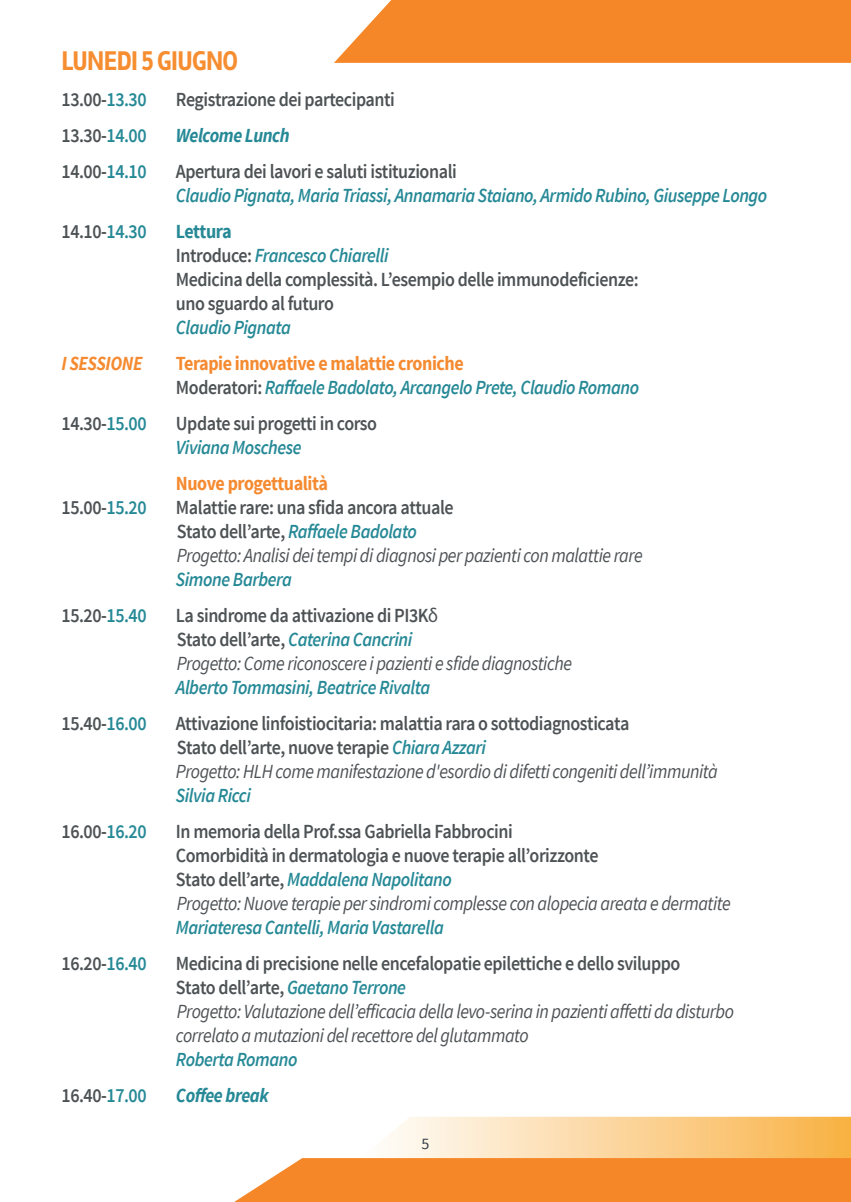
<style>
.page{position:relative;width:851px;height:1202px;background:#fff}
.page>*{position:absolute;margin:0;border:0;box-sizing:border-box;transform-origin:0 0}
.t1{font:700 28px "Rambla";letter-spacing:-.025em;color:#f68d30;scale:.9 1}
.t2{font:600 20px/24px "Source Sans Pro";letter-spacing:-.025em;color:#4d5255;scale:.9 1}
.t3{font:italic 20px/24px "Source Sans Pro";letter-spacing:-.025em;color:#4d5255;scale:.9 1}
.t4{font:italic 600 20px/24px "Source Sans Pro";letter-spacing:-.025em;color:#268996;scale:.9 1}
.t5{font:italic 700 20px "Source Sans Pro";letter-spacing:-.025em;color:#268996;scale:.9 1}
.t6{font:700 20px "Source Sans Pro";letter-spacing:-.025em;color:#f58a30;scale:.9 1}
.t7{font:italic 700 20px "Source Sans Pro";letter-spacing:-.025em;color:#f58a30;scale:.9 1}
.t8{font:16px "Source Sans Pro";color:#323e49}
.s1{color:#268996}
.s2{font-weight:700;color:#268996}
.s3{font-style:italic;color:#268996}
.s4{font-weight:700;font-style:normal;color:#f58a30}
.s5{font-style:normal;color:#4d5255}
.s6{font-weight:600;font-style:normal}
.s7{font-weight:600;color:#268996}
.s8{font-family:"Myriad Pro";font-style:normal}
.s9{font-weight:400;font-style:italic}
</style>
<div class="page">
<svg style="left:334px;top:0;width:516px;height:63px;background:#f58e35"></svg>
<svg style="left:234px;top:1117px;width:616px;height:85px"></svg>
<h1 class="t1" style="left:62px;top:45px;width:198px">LUNEDI 5 GIUGNO</h1>
<p class="t2" style="left:62px;top:88px;width:96px">13.00-<span class="s1">13.30</span></p>
<p class="t2" style="left:176px;top:88px;width:245px">Registrazione dei partecipanti</p>
<p class="t2" style="left:62px;top:124px;width:96px">13.30-<span class="s1">14.00</span></p>
<p class="t5" style="left:176px;top:123px;width:128px">Welcome Lunch</p>
<p class="t2" style="left:62px;top:160px;width:96px">14.00-<span class="s1">14.10</span></p>
<p class="t2" style="left:176px;top:160px;width:313px">Apertura dei lavori e saluti istituzionali</p>
<p class="t4" style="left:176px;top:184px;width:658px">Claudio Pignata, Maria Triassi, Annamaria Staiano, Armido Rubino, Giuseppe Longo</p>
<p class="t2" style="left:62px;top:220px;width:96px">14.10-<span class="s1">14.30</span></p>
<p class="t2" style="left:176px;top:220px;width:515px"><span class="s2">Lettura<br></span>Introduce: <span class="s3">Francesco Chiarelli<br></span>Medicina della complessità. L’esempio delle immunodeficienze: uno sguardo al futuro</p>
<p class="t4" style="left:176px;top:316px;width:129px">Claudio Pignata</p>
<p class="t7" style="left:62px;top:351px;width:91px">I SESSIONE</p>
<p class="t4" style="left:176px;top:352px;width:516px"><span class="s4">Terapie innovative e malattie croniche<br></span><span class="s5">Moderatori:</span> Raffaele Badolato, Arcangelo Prete, Claudio Romano</p>
<p class="t2" style="left:62px;top:412px;width:96px">14.30-<span class="s1">15.00</span></p>
<p class="t2" style="left:176px;top:412px;width:225px">Update sui progetti in corso</p>
<p class="t4" style="left:176px;top:436px;width:141px">Viviana Moschese</p>
<p class="t6" style="left:176px;top:471px;width:170px">Nuove progettualità</p>
<p class="t2" style="left:62px;top:496px;width:96px">15.00-<span class="s1">15.20</span></p>
<p class="t3" style="left:176px;top:496px;width:520px"><span class="s6">Malattie rare: una sfida ancora attuale<br>Stato dell’arte,</span> <span class="s7">Raffaele Badolato<br></span>Progetto: Analisi dei tempi di diagnosi per pazienti con malattie rare</p>
<p class="t4" style="left:176px;top:568px;width:130px">Simone Barbera</p>
<p class="t2" style="left:62px;top:604px;width:96px">15.20-<span class="s1">15.40</span></p>
<p class="t3" style="left:176px;top:604px;width:441px"><span class="s6">La sindrome da attivazione di PI3K</span><span class="s8">δ<br></span><span class="s6">Stato dell’arte,</span> <span class="s7">Caterina Cancrini<br></span>Progetto: Come riconoscere i pazienti e sfide diagnostiche</p>
<p class="t4" style="left:176px;top:676px;width:284px">Alberto Tommasini, Beatrice Rivalta</p>
<p class="t2" style="left:62px;top:712px;width:96px">15.40-<span class="s1">16.00</span></p>
<p class="t2" style="left:176px;top:712px;width:603px">Attivazione linfoistiocitaria: malattia rara o sottodiagnosticata<br>Stato dell’arte, nuove terapie <span class="s3">Chiara Azzari<br></span><span class="s9">Progetto: HLH come manifestazione d'esordio di difetti congeniti dell’immunità</span></p>
<p class="t4" style="left:176px;top:784px;width:85px">Silvia Ricci</p>
<p class="t2" style="left:62px;top:820px;width:96px">16.00-<span class="s1">16.20</span></p>
<p class="t2" style="left:176px;top:820px;width:617px">In memoria della Prof.ssa Gabriella Fabbrocini<br>Comorbidità in dermatologia e nuove terapie all’orizzonte<br>Stato dell’arte, <span class="s3">Maddalena Napolitano<br></span><span class="s9">Progetto: Nuove terapie per sindromi complesse con alopecia areata e dermatite</span></p>
<p class="t4" style="left:176px;top:916px;width:299px">Mariateresa Cantelli, Maria Vastarella</p>
<p class="t2" style="left:62px;top:952px;width:96px">16.20-<span class="s1">16.40</span></p>
<p class="t3" style="left:176px;top:952px;width:621px"><span class="s6">Medicina di precisione nelle encefalopatie epilettiche e dello sviluppo<br>Stato dell’arte,</span> <span class="s7">Gaetano Terrone<br></span>Progetto: Valutazione dell’efficacia della levo-serina in pazienti affetti da disturbo correlato a mutazioni del recettore del glutammato</p>
<p class="t4" style="left:176px;top:1048px;width:136px">Roberta Romano</p>
<p class="t2" style="left:62px;top:1084px;width:96px">16.40-<span class="s1">17.00</span></p>
<p class="t5" style="left:176px;top:1083px;width:105px">Coffee break</p>
<p class="t8" style="left:421px;top:1133px;width:9px">5</p>
</div>
